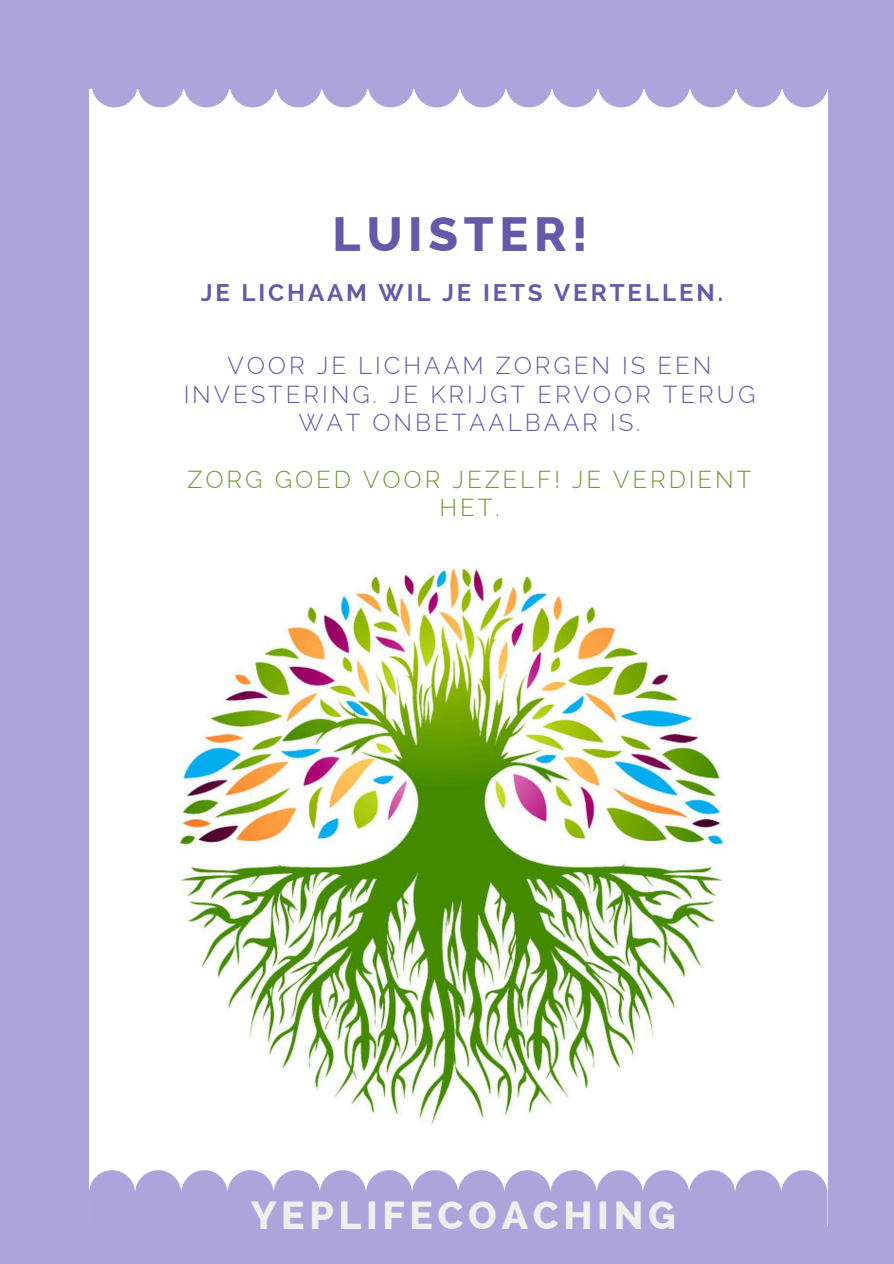
<style>
.page{position:relative;width:894px;height:1264px;background:#fff}
.page>*{position:absolute;margin:0;border:0;box-sizing:border-box;transform-origin:0 0}
.t1{font:800 48px "Raleway";letter-spacing:.12em;color:#6559a8}
.t2{font:800 39.15px "Raleway";letter-spacing:.12em;color:#efefef}
.t3{font:300 24px/28.3px "Raleway";letter-spacing:.12em;color:#6559a8;text-align:center}
.t4{font:300 24px/28.3px "Raleway";letter-spacing:.12em;color:#74963c;text-align:center}
.t5{font:700 24px "Raleway";letter-spacing:.12em;color:#6559a8}
</style>
<div class="page">
<div style="left:0;top:0;width:893px;height:1263px;background:#aca4db"></div>
<div style="left:89px;top:89px;width:738px;height:1136px;background:#fff"></div>
<svg style="left:92px;top:89px;width:735px;height:18px;fill:#aca4db"></svg>
<img style="left:177px;top:567px;width:547px;height:558px">
<svg style="left:89px;top:1170px;width:738px;height:55px;fill:#aca4db"></svg>
<h1 class="t1" style="left:332px;top:206px;width:256px">LUISTER!</h1>
<p class="t5" style="left:201px;top:278px;width:523px">JE LICHAAM WIL JE IETS VERTELLEN.</p>
<p class="t3" style="left:184px;top:351px;width:573px">VOOR JE LICHAAM ZORGEN IS EEN<br>INVESTERING. JE KRIJGT ERVOOR TERUG<br>WAT ONBETAALBAAR IS.</p>
<p class="t4" style="left:187px;top:465px;width:565px">ZORG GOED VOOR JEZELF! JE VERDIENT<br>HET.</p>
<h2 class="t2" style="left:251px;top:1192px;width:426px">YEPLIFECOACHING</h2>
</div>
